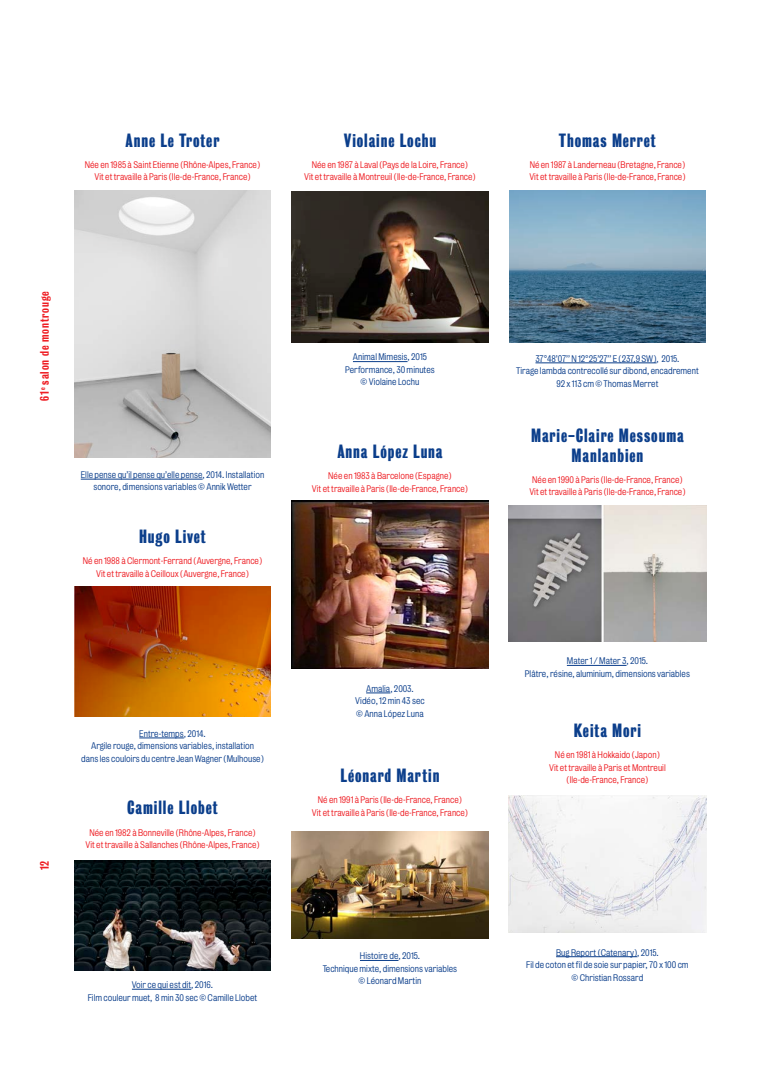
<style>
.page{position:relative;width:780px;height:1088px;background:#fff}
.page>*{position:absolute;margin:0;border:0;box-sizing:border-box;transform-origin:0 0}
.t1{font:17.5px/20px "Bureau Grotesque One Seven";letter-spacing:.05em;color:#0b3e8b;text-align:center}
.t2{font:11.25px "Bureau Grotesque Three Five";letter-spacing:.08em;color:#ee1d23}
.t3{font:8.75px/12.5px "Bureau Grotesque Five One";color:#ee1d23;text-align:center}
.t4{font:8.75px/12.5px "Bureau Grotesque Five One";color:#0b3e8b;text-align:center}
</style>
<div class="page">
<hr style="left:81px;top:479px;width:121px;height:1px;background:#0b3e8b">
<hr style="left:139px;top:738px;width:45px;height:1px;background:#0b3e8b">
<hr style="left:132px;top:989px;width:59px;height:1px;background:#0b3e8b">
<img style="left:74px;top:191px;width:196px;height:266px">
<img style="left:74px;top:587px;width:196px;height:130px">
<img style="left:74px;top:860px;width:196px;height:110px">
<hr style="left:353px;top:361px;width:54px;height:1px;background:#0b3e8b">
<svg style="left:366px;top:693px;width:24px;height:1px"></svg>
<hr style="left:360px;top:960px;width:38px;height:1px;background:#0b3e8b">
<img style="left:292px;top:191px;width:196px;height:152px">
<img style="left:291px;top:501px;width:198px;height:168px">
<img style="left:292px;top:832px;width:196px;height:107px">
<hr style="left:535px;top:363px;width:121px;height:1px;background:#0b3e8b">
<hr style="left:567px;top:665px;width:59px;height:1px;background:#0b3e8b">
<hr style="left:556px;top:956px;width:81px;height:1px;background:#0b3e8b">
<img style="left:509px;top:190px;width:196px;height:153px">
<img style="left:508px;top:506px;width:198px;height:135px">
<img style="left:508px;top:795px;width:198px;height:137px">
<h1 class="t1" style="left:126px;top:130px;width:95px">Anne Le Troter</h1>
<p class="t3" style="left:85px;top:158px;width:177px">Née en 1985 à Saint Etienne (Rhône-Alpes, France)<br>Vit et travaille à Paris (Ile-de-France, France)</p>
<h1 class="t1" style="left:344px;top:130px;width:94px">Violaine Lochu</h1>
<p class="t3" style="left:304px;top:158px;width:173px">Née en 1987 à Laval (Pays de la Loire, France)<br>Vit et travaille à Montreuil (Ile-de-France, France)</p>
<h1 class="t1" style="left:559px;top:130px;width:98px">Thomas Merret</h1>
<p class="t3" style="left:529px;top:158px;width:158px;text-align:left">Né en 1987 à Landerneau (Bretagne, France)<br>Vit et travaille à Paris (Ile-de-France, France)</p>
<p class="t2" style="left:38px;top:401px;width:111px;rotate:-90deg">61<sup>e</sup> salon de montrouge</p>
<p class="t4" style="left:81px;top:468px;width:185px">Elle pense qu’il pense qu’elle pense, 2014. Installation sonore, dimensions variables © Annik Wetter</p>
<h1 class="t1" style="left:139px;top:526px;width:68px">Hugo Livet</h1>
<p class="t3" style="left:83px;top:555px;width:181px">Né en 1988 à Clermont-Ferrand (Auvergne, France)<br>Vit et travaille à Ceilloux (Auvergne, France)</p>
<p class="t2" style="left:38px;top:870px;width:11px;rotate:-90deg">12</p>
<p class="t4" style="left:81px;top:727px;width:184px">Entre-temps,2014.<br>Argile rouge, dimensions variables, installation<br>dans les couloirs du centre Jean Wagner (Mulhouse)</p>
<h1 class="t1" style="left:127px;top:798px;width:92px">Camille Llobet</h1>
<p class="t3" style="left:85px;top:826px;width:176px">Née en 1982 à Bonneville (Rhône-Alpes, France)<br>Vit et travaille à Sallanches (Rhône-Alpes, France)</p>
<p class="t4" style="left:88px;top:978px;width:171px">Voir ce qui est dit,2016.<br>Film couleur muet, 8 min 30 sec © Camille Llobet</p>
<p class="t4" style="left:345px;top:351px;width:91px">Animal Mimesis, 2015<br>Performance, 30 minutes © Violaine Lochu</p>
<h1 class="t1" style="left:337px;top:441px;width:107px">Anna López Luna</h1>
<p class="t3" style="left:312px;top:470px;width:158px">Née en 1983 à Barcelone (Espagne)<br>Vit et travaille à Paris (Ile-de-France, France)</p>
<p class="t4" style="left:355px;top:682px;width:71px">Amalia, 2003.<br>Vidéo, 12 min 43 sec © Anna López Luna</p>
<h1 class="t1" style="left:340px;top:765px;width:100px">Léonard Martin</h1>
<p class="t3" style="left:312px;top:793px;width:158px">Né en 1991 à Paris (Ile-de-France, France)<br>Vit et travaille à Paris (Ile-de-France, France)</p>
<p class="t4" style="left:323px;top:950px;width:136px">Histoire de,2015.<br>Technique mixte, dimensions variables © Léonard Martin</p>
<p class="t4" style="left:516px;top:352px;width:184px">37°48’07’’ N 12°25’27’’ E (237,9 SW), 2015.<br>Tirage lambda contrecollé sur dibond, encadrement<br>92 x 113 cm © Thomas Merret</p>
<h1 class="t1" style="left:531px;top:425px;width:154px">Marie-Claire Messouma<br>Manlanbien</h1>
<p class="t3" style="left:529px;top:473px;width:158px">Née en 1990 à Paris (Ile-de-France, France)<br>Vit et travaille à Paris (Ile-de-France, France)</p>
<p class="t4" style="left:525px;top:655px;width:167px">Mater 1 / Mater 3, 2015.<br>Plâtre, résine, aluminium, dimensions variables</p>
<h1 class="t1" style="left:573px;top:720px;width:69px">Keita Mori</h1>
<p class="t3" style="left:549px;top:748px;width:118px">Né en 1981 à Hokkaido (Japon)<br>Vit et travaille à Paris et Montreuil (Ile-de-France, France)</p>
<p class="t4" style="left:526px;top:946px;width:164px">Bug Report (Catenary), 2015.<br>Fil de coton et fil de soie sur papier, 70 x 100 cm © Christian Rossard</p>
</div>
